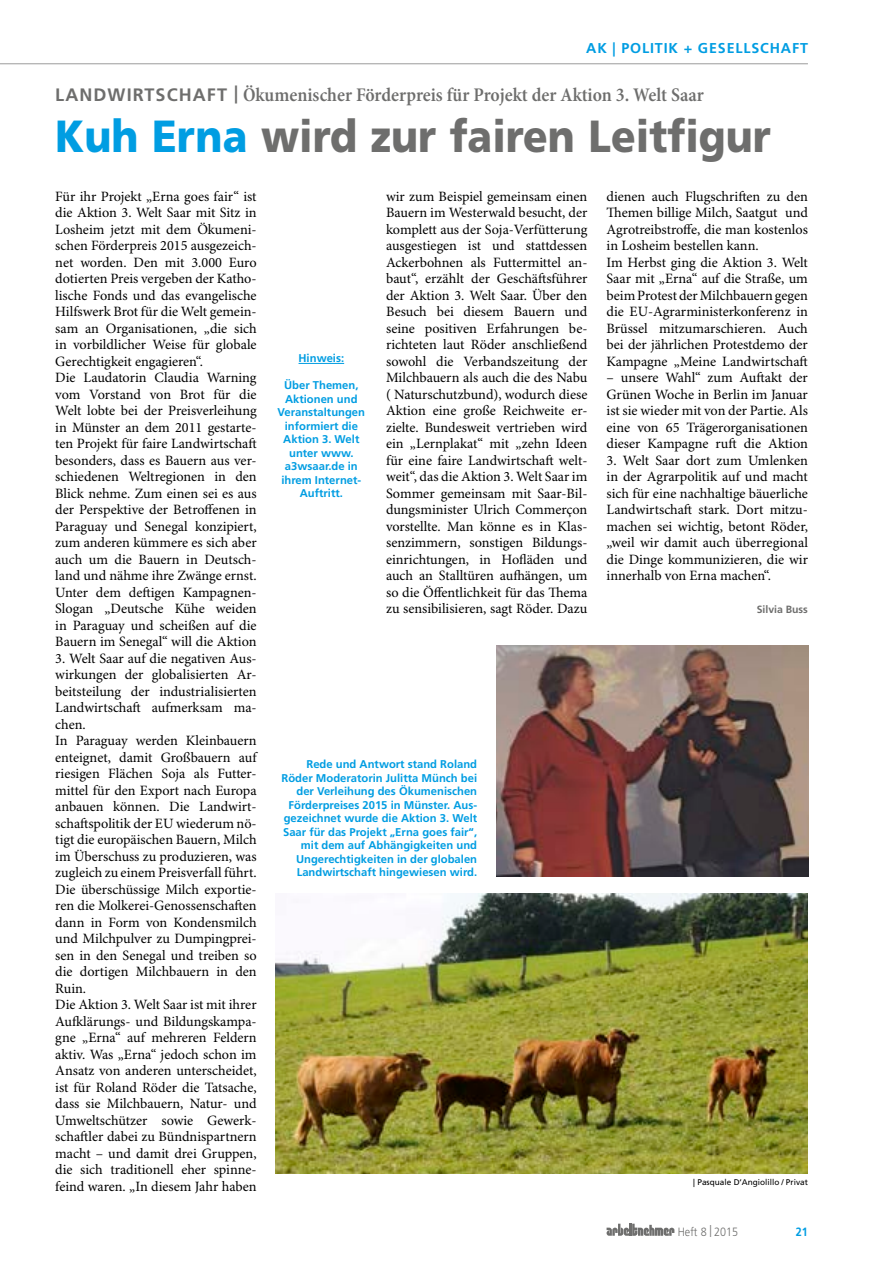
<style>
.page{position:relative;width:893px;height:1263px;background:#fff}
.page>*{position:absolute;margin:0;border:0;box-sizing:border-box;transform-origin:0 0}
._01_AK_Headline_30pt{font:900 45px "Frutiger LT Std";color:#6e6e6d;scale:.9 1}
._02_AK_Subline_13pt{font:600 condensed 19.5px "Minion Pro";color:#6e6e6d}
._03_AK_Copy_9_5pt{font:14.25px/16.5px "Minion Pro";color:#000;text-align:justify}
.t1{font:700 14.25px "Frutiger LT Std";letter-spacing:.06em;color:#009de2}
._005_HL_einspaltig{font:300 12px "Frutiger LT Std";color:#6e6e6d;scale:.9 1}
._005_HL_einspaltig-2{font:700 12px "Frutiger LT Std";color:#009de2;scale:.9 1}
._04_AK_Bildunterschr{font:700 11.25px/13.5px "Frutiger LT Std";color:#009de2;text-align:right}
._06_AK_Autor_7pt{font:700 10.5px "Frutiger LT Std";color:#6e6e6d}
._05_AK_Bildquelle_5{font:8.25px "Frutiger LT Std";color:#000}
.s1{font-family:"Frutiger LT Std";font-weight:700;font-stretch:normal;font-size:18px}
.s2{color:#009de2}
</style>
<div class="page">
<svg style="left:607px;top:1224px;width:67px;height:12px"></svg>
<hr style="left:0;top:63px;width:808px;height:1px;background:#9b9c9c">
<img style="left:276px;top:893px;width:532px;height:281px">
<img style="left:497px;top:646px;width:311px;height:231px">
<hr style="left:299px;top:363px;width:45px;height:1px;background:#009de2">
<p class="t1" style="left:586px;top:40px;width:223px">AK | POLITIK + GESELLSCHAFT</p>
<p class="_02_AK_Subline_13pt" style="left:55px;top:83px;width:650px"><span class="s1">LANDWIRTSCHAFT |</span> Ökumenischer Förderpreis für Projekt der Aktion 3. Welt Saar</p>
<p class="_01_AK_Headline_30pt" style="left:55px;top:109px;width:797px"><span class="s2">Kuh Erna</span> wird zur fairen Leitfigur</p>
<p class="_03_AK_Copy_9_5pt" style="left:55px;top:188px;width:203px">Für ihr Projekt „Erna goes fair“ ist die Aktion 3. Welt Saar mit Sitz in Losheim jetzt mit dem Ökumeni&shy;schen Förderpreis 2015 ausgezeich&shy;net worden. Den mit 3.000 Euro dotierten Preis vergeben der Katho&shy;lische Fonds und das evangelische Hilfswerk Brot für die Welt gemein&shy;sam an Organisationen, „die sich in vorbildlicher Weise für globale Gerechtigkeit engagieren“.</p>
<p class="_03_AK_Copy_9_5pt" style="left:55px;top:370px;width:203px">Die Laudatorin Claudia Warning vom Vorstand von Brot für die Welt lobte bei der Preisverleihung in Münster an dem 2011 gestarte&shy;ten Projekt für faire Landwirtschaft besonders, dass es Bauern aus ver&shy;schiedenen Weltregionen in den Blick nehme. Zum einen sei es aus der Perspektive der Betroffenen in Paraguay und Senegal konzipiert, zum anderen kümmere es sich aber auch um die Bauern in Deutsch&shy;land und nähme ihre Zwänge ernst.<br>Unter dem deftigen Kampagnen-Slogan „Deutsche Kühe weiden in Paraguay und scheißen auf die Bauern im Senegal“ will die Aktion</p>
<p class="_03_AK_Copy_9_5pt" style="left:55px;top:650px;width:203px">3. Welt Saar auf die negativen Aus&shy;wirkungen der globalisierten Ar&shy;beitsteilung der industrialisierten Landwirtschaft aufmerksam ma&shy;chen.</p>
<p class="_03_AK_Copy_9_5pt" style="left:55px;top:733px;width:203px">In Paraguay werden Kleinbauern enteignet, damit Großbauern auf riesigen Flächen Soja als Futter&shy;mittel für den Export nach Europa anbauen können. Die Landwirt&shy;schaftspolitik der EU wiederum nö&shy;tigt die europäischen Bauern, Milch im Überschuss zu produzieren, was zugleich zu einem Preisverfall führt.<br>Die überschüssige Milch exportie&shy;ren die Molkerei-Genossenschaften dann in Form von Kondensmilch und Milchpulver zu Dumpingprei&shy;sen in den Senegal und treiben so die dortigen Milchbauern in den Ruin.</p>
<p class="_03_AK_Copy_9_5pt" style="left:55px;top:997px;width:203px">Die Aktion 3. Welt Saar ist mit ihrer Aufklärungs- und Bildungskampa&shy;gne „Erna“ auf mehreren Feldern aktiv. Was „Erna“ jedoch schon im Ansatz von anderen unterscheidet, ist für Roland Röder die Tatsache, dass sie Milchbauern, Natur- und Umweltschützer sowie Gewerk&shy;schaftler dabei zu Bündnispartnern macht – und damit drei Gruppen, die sich traditionell eher spinne&shy;feind waren. „In diesem Jahr haben</p>
<p class="_04_AK_Bildunterschr" style="left:299px;top:352px;width:47px">Hinweis:</p>
<p class="_04_AK_Bildunterschr" style="left:278px;top:379px;width:89px;text-align:center">Über Themen,<br>Aktionen und<br>Veranstaltungen informiert die<br>Aktion 3. Welt unter www. a3wsaar.de in ihrem Internet-<br>Auftritt.</p>
<p class="_03_AK_Copy_9_5pt" style="left:386px;top:188px;width:203px">wir zum Beispiel gemeinsam einen Bauern im Westerwald besucht, der komplett aus der Soja-Verfütterung ausgestiegen ist und stattdessen Ackerbohnen als Futtermittel an&shy;baut“, erzählt der Geschäftsführer der Aktion 3. Welt Saar. Über den Besuch bei diesem Bauern und seine positiven Erfahrungen be&shy;richteten laut Röder anschließend sowohl die Verbandszeitung der Milchbauern als auch die des Nabu ( Naturschutzbund), wodurch diese Aktion eine große Reichweite er&shy;zielte. Bundesweit vertrieben wird ein „Lernplakat“ mit „zehn Ideen für eine faire Landwirtschaft welt&shy;weit“, das die Aktion 3. Welt Saar im Sommer gemeinsam mit Saar-Bil&shy;dungsminister Ulrich Commerçon vorstellte. Man könne es in Klas&shy;senzimmern, sonstigen Bildungs&shy;einrichtungen, in Hofläden und auch an Stalltüren aufhängen, um so die Öffentlichkeit für das Thema zu sensibilisieren, sagt Röder. Dazu</p>
<p class="_03_AK_Copy_9_5pt" style="left:607px;top:188px;width:203px">dienen auch Flugschriften zu den Themen billige Milch, Saatgut und Agrotreibstroffe, die man kostenlos in Losheim bestellen kann.</p>
<p class="_03_AK_Copy_9_5pt" style="left:607px;top:254px;width:203px">Im Herbst ging die Aktion 3. Welt Saar mit „Erna“ auf die Straße, um beim Protest der Milchbauern gegen die EU-Agrarministerkonferenz in Brüssel mitzumarschieren. Auch bei der jährlichen Protestdemo der Kampagne „Meine Landwirtschaft</p>
<p class="_03_AK_Copy_9_5pt" style="left:607px;top:370px;width:203px">– unsere Wahl“ zum Auftakt der Grünen Woche in Berlin im Januar ist sie wieder mit von der Partie. Als eine von 65 Trägerorganisationen dieser Kampagne ruft die Aktion</p>
<p class="_03_AK_Copy_9_5pt" style="left:607px;top:452px;width:203px">3. Welt Saar dort zum Umlenken in der Agrarpolitik auf und macht sich für eine nachhaltige bäuerliche Landwirtschaft stark. Dort mitzu&shy;machen sei wichtig, betont Röder, „weil wir damit auch überregional die Dinge kommunizieren, die wir innerhalb von Erna machen“.</p>
<p class="_06_AK_Autor_7pt" style="left:757px;top:603px;width:53px">Silvia Buss</p>
<p class="_04_AK_Bildunterschr" style="left:281px;top:757px;width:197px">Rede und Antwort stand Roland Röder Moderatorin Julitta Münch bei der Verleihung des Ökumenischen Förderpreises 2015 in Münster. Aus&shy;gezeichnet wurde die Aktion 3. Welt Saar für das Projekt „Erna goes fair“, mit dem auf Abhängigkeiten und Ungerechtigkeiten in der globalen Landwirtschaft hingewiesen wird.</p>
<p class="_05_AK_Bildquelle_5" style="left:693px;top:1177px;width:116px">| Pasquale D‘Angiolillo / Privat</p>
<p class="_005_HL_einspaltig" style="left:678px;top:1225px;width:69px">Heft 8 | 2015</p>
<p class="_005_HL_einspaltig-2" style="left:796px;top:1224px;width:15px">21</p>
</div>
